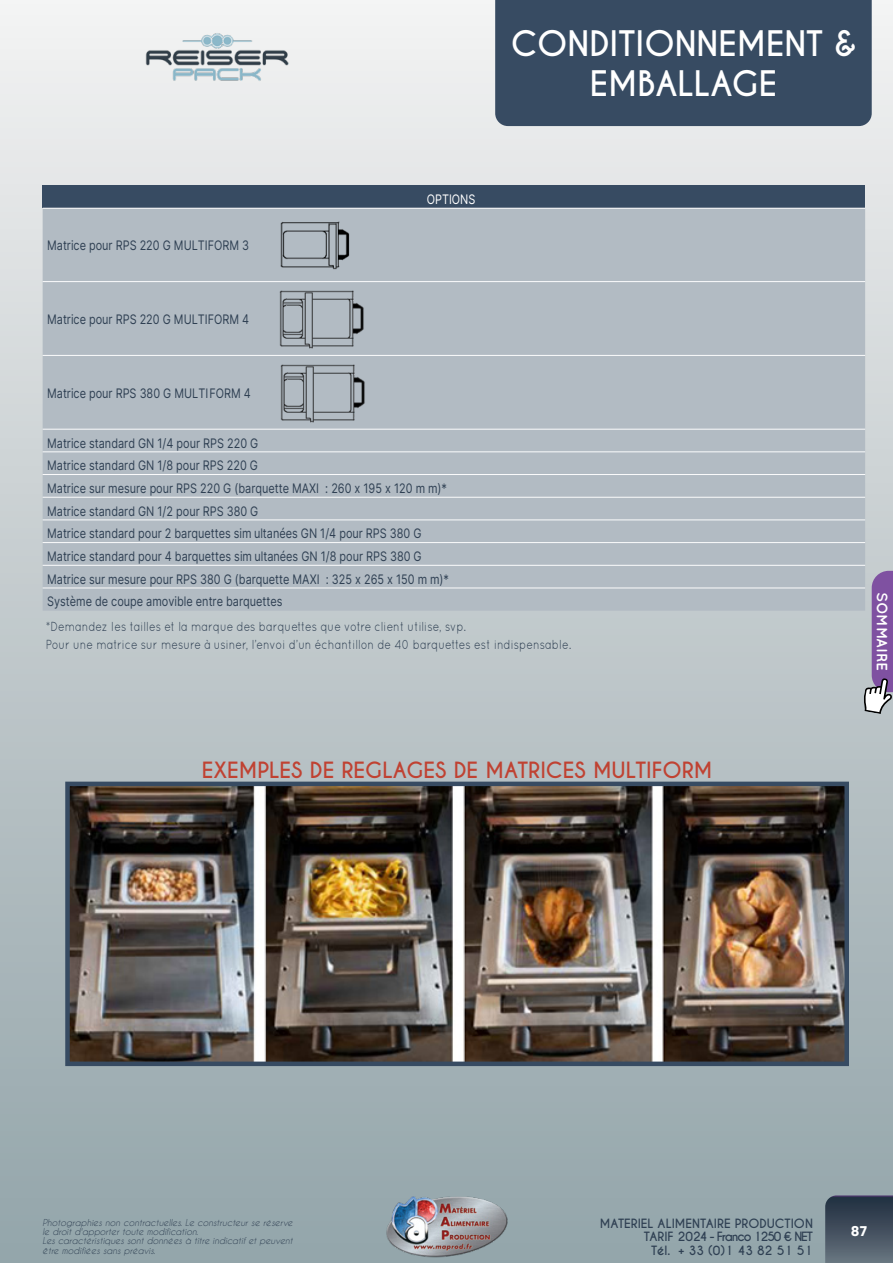
<style>
.page{position:relative;width:893px;height:1263px;background:#fff}
.page>*{position:absolute;margin:0;border:0;box-sizing:border-box;transform-origin:0 0}
.t1{font:700 33px/39.6px "Caviar Dreams";color:#fff;text-align:center}
.t2{font:700 21px "Caviar Dreams";color:#c04232}
.t3{font:700 15px "Quicksand";color:#fff}
.t4{font:700 13.5px "Poppins";color:#fff}
.t5{font:13.05px/22.6px "Inter";color:#2f4053;scale:.83 1}
.t6{font:13.05px/17.4px "Quicksand";color:#2f4053;scale:.83 1}
.t7{font:13.05px "Inter";color:#fff;scale:.83 1}
.t8{font:700 12px/13.5px "Caviar Dreams";color:#2f4053;text-align:right}
.t9{font:italic 9px/9.4px "Caviar Dreams";color:#2f4053}
</style>
<div class="page">
<div style="left:0;top:0;width:893px;height:1263px;background:linear-gradient(to bottom,#f1f1f1,#92a3a8)"></div>
<svg style="left:825px;top:1195px;width:68px;height:68px"></svg>
<div style="left:495px;top:0;width:377px;height:126px;background:#374b62"></div>
<img style="left:385px;top:1194px;width:123px;height:64px">
<div style="left:43px;top:185px;width:822px;height:23px;background:#374b62"></div>
<div style="left:43px;top:209px;width:822px;height:402px;background:#b2bbc3"></div>
<hr style="left:43px;top:208px;width:822px;height:1px;background:#fff">
<hr style="left:43px;top:281px;width:822px;height:1px;background:#fff">
<hr style="left:43px;top:355px;width:822px;height:1px;background:#fff">
<hr style="left:43px;top:429px;width:822px;height:1px;background:#fff">
<hr style="left:43px;top:451px;width:822px;height:1px;background:#fff">
<hr style="left:43px;top:474px;width:822px;height:1px;background:#fff">
<hr style="left:43px;top:497px;width:822px;height:1px;background:#fff">
<hr style="left:43px;top:519px;width:822px;height:1px;background:#fff">
<hr style="left:43px;top:542px;width:822px;height:1px;background:#fff">
<hr style="left:43px;top:565px;width:822px;height:1px;background:#fff">
<hr style="left:43px;top:588px;width:822px;height:1px;background:#fff">
<img style="left:272px;top:212px;width:84px;height:65px">
<img style="left:273px;top:286px;width:96px;height:65px">
<img style="left:273px;top:359px;width:96px;height:66px">
<img style="left:143px;top:31px;width:149px;height:50px">
<img style="left:70px;top:787px;width:774px;height:274px">
<div style="left:65px;top:782px;width:784px;height:284px;border:4px solid #374b62"></div>
<svg style="left:864px;top:571px;width:29px;height:143px"></svg>
<h1 class="t1" style="left:511px;top:25px;width:347px">CONDITIONNEMENT &amp;<br>EMBALLAGE</h1>
<p class="t5" style="left:47px;top:234px;width:245px">Matrice pour RPS 220 G MULTIFORM 3</p>
<p class="t5" style="left:47px;top:308px;width:245px">Matrice pour RPS 220 G MULTIFORM 4</p>
<p class="t7" style="left:427px;top:190px;width:60px">OPTIONS</p>
<p class="t5" style="left:47px;top:382px;width:247px">Matrice pour RPS 380 G MULTIFORM 4</p>
<p class="t5" style="left:47px;top:431px;width:486px">Matrice standard GN 1/4 pour RPS 220 G<br>Matrice standard GN 1/8 pour RPS 220 G<br>Matrice sur mesure pour RPS 220 G (barquette MAXI : 260 x 195 x 120 m m)* Matrice standard GN 1/2 pour RPS 380 G<br>Matrice standard pour 2 barquettes sim ultanées GN 1/4 pour RPS 380 G Matrice standard pour 4 barquettes sim ultanées GN 1/8 pour RPS 380 G Matrice sur mesure pour RPS 380 G (barquette MAXI : 325 x 265 x 150 m m)* Système de coupe amovible entre barquettes</p>
<p class="t6" style="left:46px;top:618px;width:635px">*Demandez les tailles et la marque des barquettes que votre client utilise, svp.<br>Pour une matrice sur mesure à usiner, l’envoi d’un échantillon de 40 barquettes est indispensable.</p>
<h2 class="t2" style="left:202px;top:757px;width:512px">EXEMPLES DE REGLAGES DE MATRICES MULTIFORM</h2>
<p class="t3" style="left:891px;top:592px;width:80px;rotate:90deg">SOMMAIRE</p>
<p class="t9" style="left:43px;top:1217px;width:252px">Photographies non contractuelles. Le constructeur se réserve le droit d'apporter toute modification.<br>Les caractéristiques sont données à titre indicatif et peuvent être modifiées sans préavis.</p>
<p class="t8" style="left:600px;top:1217px;width:215px">MATERIEL ALIMENTAIRE PRODUCTION<br>TARIF 2024 - Franco 1250 € NET<br>Tél. + 33 (0)1 43 82 51 51</p>
<p class="t4" style="left:851px;top:1224px;width:17px">87</p>
</div>
